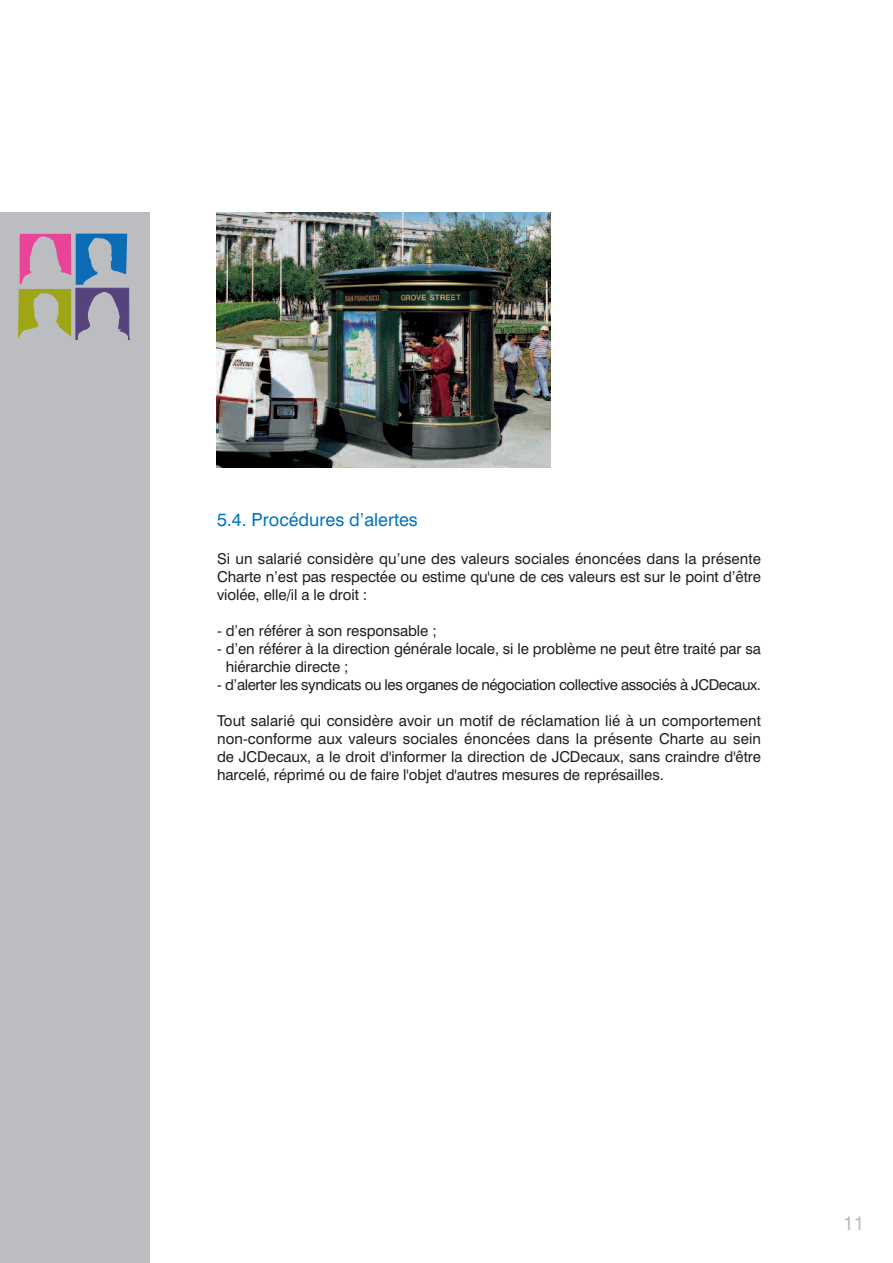
<style>
.page{position:relative;width:893px;height:1263px;background:#fff}
.page>*{position:absolute;margin:0;border:0;box-sizing:border-box;transform-origin:0 0}
.t1{font:19.5px "Swiss 721 BT";color:#bcbdc0}
.t2{font:18px "Swiss 721 BT";color:#0075bf}
.t3{font:15px/18px "Swiss 721 BT";letter-spacing:-.005em;color:#231f20;text-align:justify}
.t4{font:15px "Swiss 721 BT";letter-spacing:-.025em;color:#231f20}
</style>
<div class="page">
<div style="left:0;top:213px;width:150px;height:1050px;background:#bcbdc0"></div>
<img style="left:216px;top:213px;width:334px;height:254px">
<svg style="left:18px;top:234px;width:111px;height:106px"></svg>
<p class="t2" style="left:217px;top:513px;width:202px">5.4. Procédures d’alertes</p>
<p class="t3" style="left:217px;top:551px;width:545px">Si un salarié considère qu’une des valeurs sociales énoncées dans la présente Charte n’est pas respectée ou estime qu'une de ces valeurs est sur le point d’être violée, elle/il a le droit :</p>
<p class="t3" style="left:217px;top:623px;width:221px">- d’en référer à son responsable ;</p>
<p class="t3" style="left:226px;top:641px;width:537px;text-indent:-9px">- d’en référer à la direction générale locale, si le problème ne peut être traité par sa hiérarchie directe ;</p>
<p class="t4" style="left:217px;top:679px;width:545px">- d’alerter les syndicats ou les organes de négociation collective associés à JCDecaux.</p>
<p class="t3" style="left:217px;top:713px;width:545px">Tout salarié qui considère avoir un motif de réclamation lié à un comportement non-conforme aux valeurs sociales énoncées dans la présente Charte au sein de JCDecaux, a le droit d'informer la direction de JCDecaux, sans craindre d'être harcelé, réprimé ou de faire l'objet d'autres mesures de représailles.</p>
<h1 class="t1" style="left:843px;top:1216px;width:23px">11</h1>
</div>
